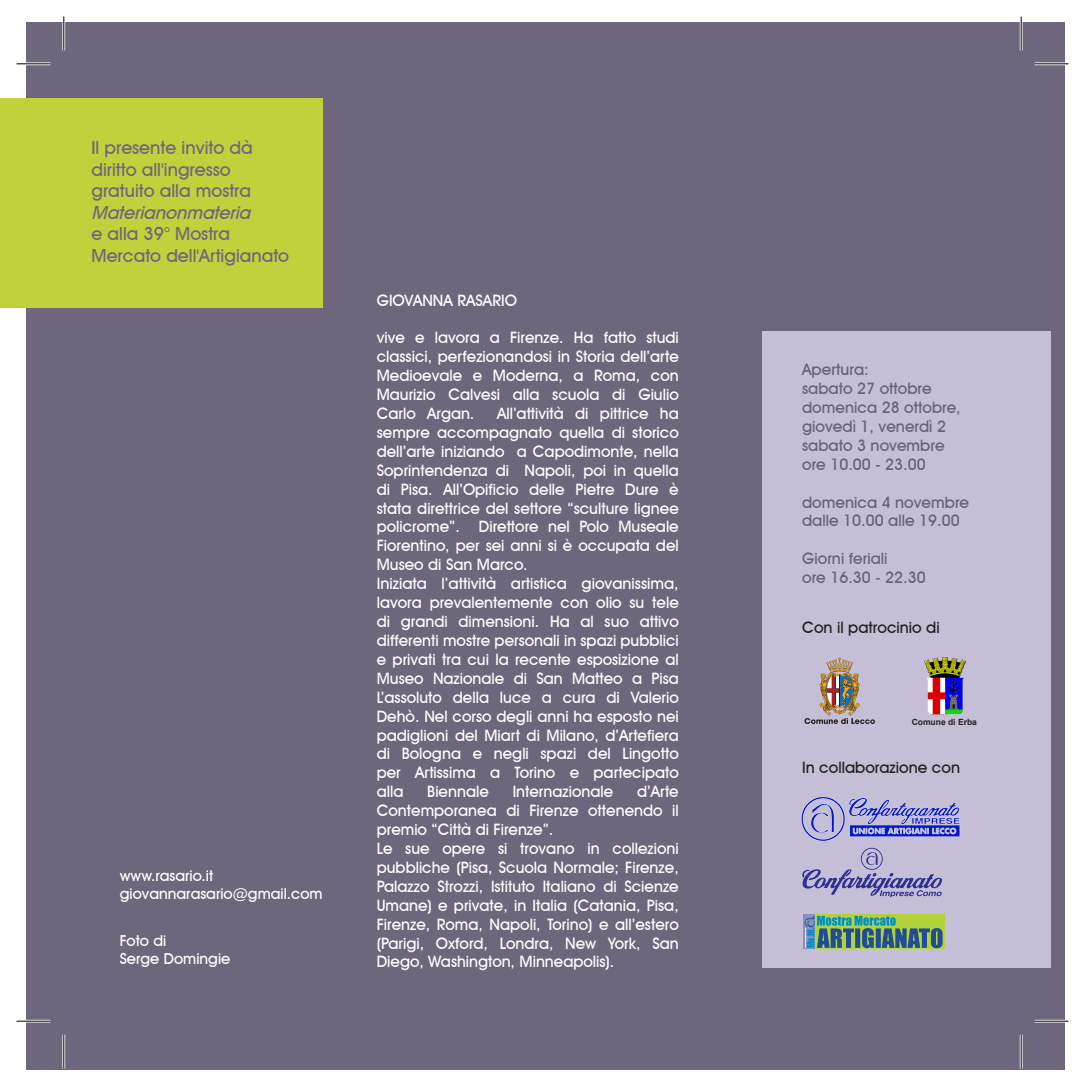
<style>
.page{position:relative;width:1085px;height:1085px;background:#fff}
.page>*{position:absolute;margin:0;border:0;box-sizing:border-box;transform-origin:0 0}
.t1{font:500 18px/21.6px "Avant Garde IT Cby BT";color:#6e667d}
.t2{font:500 15.75px/18.9px "Avant Garde IT Cby BT";color:#fff;text-align:justify}
.t3{font:500 15.75px "Avant Garde IT Cby BT";color:#686077}
.t4{font:500 15.75px "Avant Garde IT Cby BT";color:#231f20}
.t5{font:500 15.08px "Avant Garde IT Cby BT";color:#fff}
.t6{font:9.22px "Impact";color:#008fcc}
.t7{font:700 8.55px "Arial";color:#231f20}
.s1{font-style:italic}
.s2{font-size:7.42px}
.s3{color:#214d94}
</style>
<div class="page">
<div style="left:26px;top:22px;width:1038px;height:1048px;background:#6e667d"></div>
<div style="left:762px;top:332px;width:288px;height:635px;background:#c4bed7"></div>
<svg style="left:804px;top:657px;width:71px;height:67px"></svg>
<div style="left:0;top:98px;width:322px;height:210px;background:#bfd23b"></div>
<svg style="left:802px;top:847px;width:139px;height:49px"></svg>
<svg style="left:814px;top:914px;width:130px;height:34px"></svg>
<div style="left:803px;top:914px;width:11px;height:34px;background:#8391bc"></div>
<svg style="left:804px;top:915px;width:138px;height:33px;background:#639276"></svg>
<img style="left:801px;top:797px;width:159px;height:43px">
<img style="left:924px;top:657px;width:41px;height:57px">
<hr style="left:17px;top:62px;width:33px;height:3px;background:#fff">
<hr style="left:1034px;top:62px;width:34px;height:3px;background:#fff">
<hr style="left:17px;top:1019px;width:33px;height:3px;background:#fff">
<hr style="left:1034px;top:1019px;width:34px;height:3px;background:#fff">
<hr style="left:62px;top:17px;width:3px;height:33px;background:#fff">
<hr style="left:62px;top:1034px;width:3px;height:34px;background:#fff">
<hr style="left:1019px;top:17px;width:3px;height:33px;background:#fff">
<hr style="left:1019px;top:1034px;width:3px;height:34px;background:#fff">
<hr style="left:17px;top:63px;width:33px;height:1px;background:#000">
<hr style="left:1034px;top:63px;width:34px;height:1px;background:#000">
<hr style="left:17px;top:1020px;width:33px;height:1px;background:#000">
<hr style="left:1034px;top:1020px;width:34px;height:1px;background:#000">
<hr style="left:63px;top:17px;width:1px;height:33px;background:#000">
<hr style="left:63px;top:1034px;width:1px;height:34px;background:#000">
<hr style="left:1020px;top:17px;width:1px;height:33px;background:#000">
<hr style="left:1020px;top:1034px;width:1px;height:34px;background:#000">
<p class="t1" style="left:91px;top:137px;width:165px">Il presente invito dà diritto all'ingresso gratuito alla mostra<br><span class="s1">Materianonmateria</span></p>
<p class="t1" style="left:91px;top:223px;width:199px">e alla 39° Mostra<br>Mercato dell'Artigianato</p>
<p class="t5" style="left:120px;top:866px;width:95px">www.rasario.it</p>
<p class="t5" style="left:120px;top:884px;width:204px">giovannarasario@gmail.com</p>
<p class="t5" style="left:120px;top:931px;width:48px">Foto di</p>
<p class="t5" style="left:120px;top:949px;width:112px">Serge Domingie</p>
<p class="t2" style="left:377px;top:290px;width:142px">GIOVANNA RASARIO</p>
<p class="t2" style="left:377px;top:328px;width:303px">vive e lavora a Firenze. Ha fatto studi classici, perfezionandosi in Storia dell’arte Medioevale e Moderna, a Roma, con Maurizio Calvesi alla scuola di Giulio Carlo Argan.</p>
<p class="t2" style="left:377px;top:404px;width:303px;text-indent:120px">All’attività di pittrice ha sempre accompagnato quella di storico dell’arte iniziando a Capodimonte, nella Soprintendenza di Napoli, poi in quella di Pisa. All’Opificio delle Pietre Dure è stata direttrice del settore “sculture lignee policrome”. Direttore nel Polo Museale Fiorentino, per sei anni si è occupata del Museo di San Marco.</p>
<p class="t2" style="left:377px;top:574px;width:303px">Iniziata l’attività artistica giovanissima, lavora prevalentemente con olio su tele di grandi dimensioni. Ha al suo attivo differenti mostre personali in spazi pubblici e privati tra cui la recente esposizione al Museo Nazionale di San Matteo a Pisa L’assoluto della luce a cura di Valerio Dehò. Nel corso degli anni ha esposto nei padiglioni del Miart di Milano, d’Artefiera di Bologna e negli spazi del Lingotto per Artissima a Torino e partecipato alla</p>
<p class="t2" style="left:377px;top:782px;width:303px;text-indent:260px">d’Arte Contemporanea di Firenze ottenendo il premio “Città di Firenze”.</p>
<p class="t2" style="left:377px;top:838px;width:303px">Le sue opere si trovano in collezioni pubbliche (Pisa, Scuola Normale; Firenze, Palazzo Strozzi, Istituto Italiano di Scienze Umane) e private, in Italia (Catania, Pisa, Firenze, Roma, Napoli, Torino) e all’estero (Parigi, Oxford, Londra, New York, San Diego, Washington, Minneapolis).</p>
<p class="t2" style="left:427px;top:782px;width:63px">Biennale</p>
<p class="t2" style="left:512px;top:782px;width:102px">Internazionale</p>
<p class="t3" style="left:802px;top:360px;width:68px">Apertura:</p>
<p class="t3" style="left:802px;top:379px;width:131px">sabato 27 ottobre</p>
<p class="t3" style="left:802px;top:398px;width:160px">domenica 28 ottobre,</p>
<p class="t3" style="left:802px;top:416px;width:145px">giovedì 1, venerdì 2</p>
<p class="t3" style="left:802px;top:435px;width:144px">sabato 3 novembre</p>
<p class="t3" style="left:802px;top:454px;width:125px">ore 10.00 - 23.00</p>
<p class="t3" style="left:802px;top:492px;width:168px">domenica 4 novembre</p>
<p class="t3" style="left:802px;top:511px;width:159px">dalle 10.00 alle 19.00</p>
<p class="t3" style="left:802px;top:549px;width:87px">Giorni feriali</p>
<p class="t3" style="left:802px;top:568px;width:125px">ore 16.30 - 22.30</p>
<p class="t4" style="left:802px;top:617px;width:139px">Con il patrocinio di</p>
<p class="t7" style="left:911px;top:715px;width:67px">Comune di Erba</p>
<p class="t4" style="left:802px;top:758px;width:159px">In collaborazione con</p>
<p class="t6" style="left:803px;top:948px;width:34px;rotate:-90deg">M<span class="s2">O.</span>M. <span class="s3">.</span></p>
</div>
